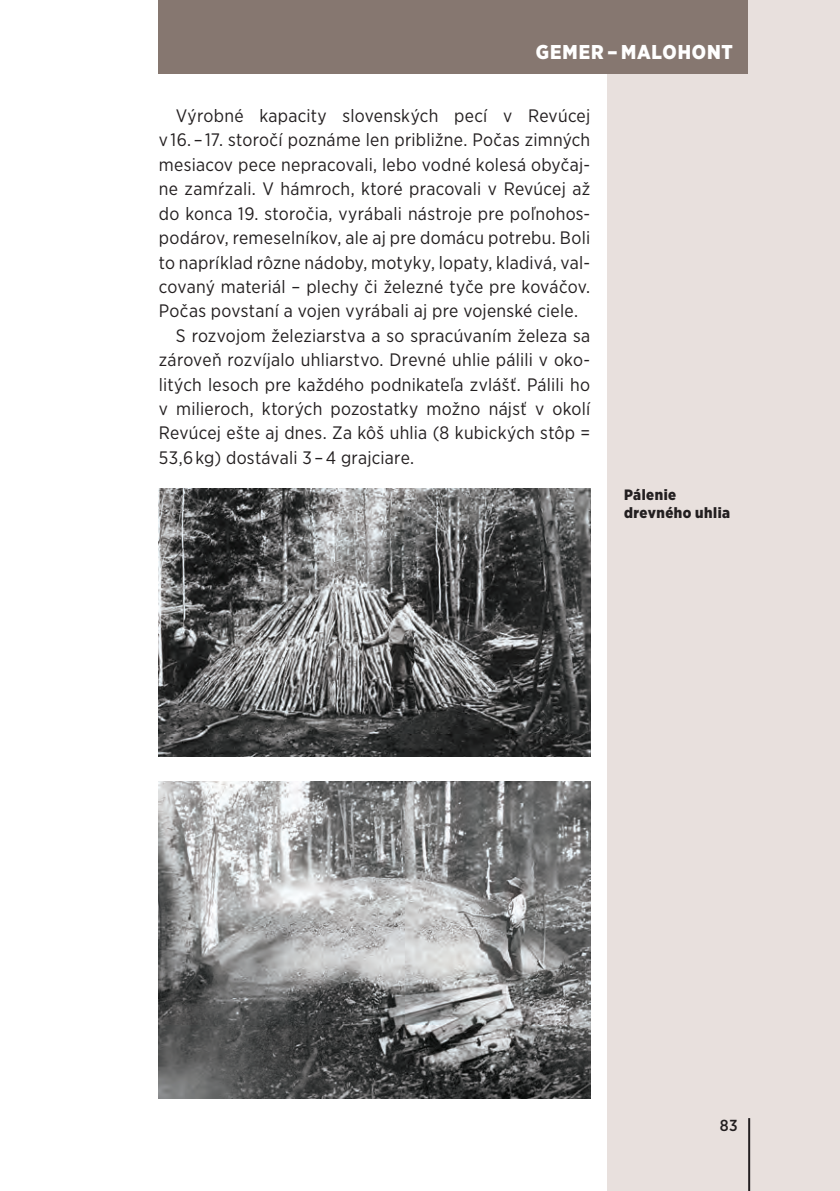
<style>
.page{position:relative;width:840px;height:1191px;background:#fff}
.page>*{position:absolute;margin:0;border:0;box-sizing:border-box;transform-origin:0 0}
.t1{font:900 20px "Gotham Narrow";letter-spacing:.045em;color:#fff}
.text{font:18px/24.4px "Gotham Narrow";letter-spacing:.015em;color:#231f20;text-align:justify}
.t2{font:500 16px "Gotham Narrow";color:#231f20}
.obrazky{font:900 15px/18px "Gotham Narrow";letter-spacing:.03em;color:#231f20}
</style>
<div class="page">
<div style="left:607px;top:0;width:232px;height:1191px;background:#e8e0dd"></div>
<div style="left:159px;top:0;width:588px;height:73px;background:#867770"></div>
<hr style="left:747px;top:1118px;width:2px;height:73px;background:#231f20">
<img style="left:159px;top:488px;width:431px;height:268px">
<img style="left:159px;top:781px;width:431px;height:317px">
<p class="t1" style="left:535px;top:38px;width:198px">GEMER – MALOHONT</p>
<p class="text" style="left:159px;top:103px;width:432px;text-indent:17px">Výrobné kapacity slovenských pecí v Revúcej v 16. – 17. storočí poznáme len približne. Počas zimných mesiacov pece nepracovali, lebo vodné kolesá obyčaj&shy;ne zamŕzali. V hámroch, ktoré pracovali v Revúcej až do konca 19. storočia, vyrábali nástroje pre poľnohos&shy;podárov, remeselníkov, ale aj pre domácu potrebu. Boli to napríklad rôzne nádoby, motyky, lopaty, kladivá, val&shy;covaný materiál – plechy či železné tyče pre kováčov.<br>Počas povstaní a vojen vyrábali aj pre vojenské ciele.</p>
<p class="text" style="left:159px;top:323px;width:432px;text-indent:17px">S rozvojom železiarstva a so spracúvaním železa sa zároveň rozvíjalo uhliarstvo. Drevné uhlie pálili v oko&shy;litých lesoch pre každého podnikateľa zvlášť. Pálili ho v milieroch, ktorých pozostatky možno nájsť v okolí Revúcej ešte aj dnes. Za kôš uhlia (8 kubických stôp = 53,6 kg) dostávali 3 – 4 grajciare.</p>
<p class="obrazky" style="left:623px;top:486px;width:107px">Pálenie drevného uhlia</p>
<p class="t2" style="left:719px;top:1115px;width:19px">83</p>
</div>
